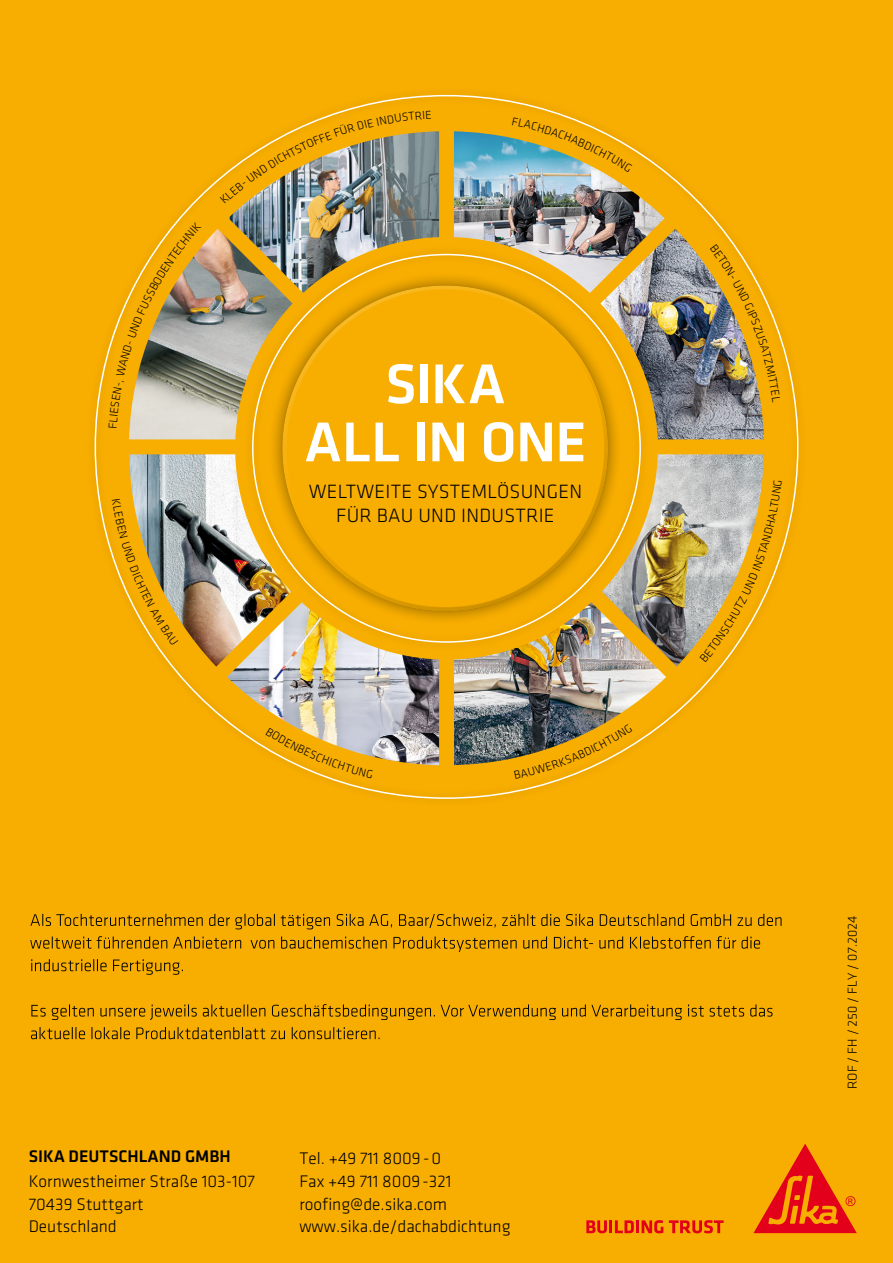
<style>
.page{position:relative;width:893px;height:1263px;background:#f8ae00}
.page>*{position:absolute;margin:0;border:0;box-sizing:border-box;transform-origin:0 0}
.t1{font:500 58.05px/58.1px "Klavika";letter-spacing:-.015em;color:#fff;text-align:center}
.t2{font:300 19.95px/24px "Klavika";letter-spacing:.015em;color:#000;text-align:center}
.t3{font:300 17.4px/22.6px "Klavika";color:#000}
.t4{font:500 17.4px "Klavika";color:#000}
.t5{font:300 13.5px "Klavika";letter-spacing:-.005em;color:#000}
</style>
<div class="page">
<svg style="left:31px;top:1027px;width:349px;height:12px"></svg>
<svg style="left:31px;top:1004px;width:741px;height:16px"></svg>
<svg style="left:31px;top:959px;width:152px;height:16px"></svg>
<svg style="left:30px;top:936px;width:730px;height:16px"></svg>
<svg style="left:30px;top:914px;width:751px;height:15px"></svg>
<svg style="left:586px;top:1220px;width:77px;height:13px"></svg>
<svg style="left:669px;top:1220px;width:55px;height:13px"></svg>
<svg style="left:753px;top:1143px;width:104px;height:90px"></svg>
<div style="left:86px;top:86px;width:722px;height:722px;background:#000;opacity:.25"></div>
<div style="left:243px;top:245px;width:407px;height:407px;background:#000;opacity:.25"></div>
<div style="left:268px;top:272px;width:354px;height:353px;background:#000;opacity:.43"></div>
<div style="left:277px;top:280px;width:337px;height:247px;background:#fff;opacity:.25"></div>
<div style="left:277px;top:343px;width:337px;height:271px;background:#000;opacity:.25"></div>
<svg style="left:109px;top:222px;width:92px;height:206px"></svg>
<img style="left:710px;top:244px;width:70px;height:158px">
<svg style="left:512px;top:117px;width:120px;height:56px"></svg>
<svg style="left:266px;top:727px;width:107px;height:51px"></svg>
<svg style="left:514px;top:724px;width:118px;height:55px"></svg>
<svg style="left:112px;top:499px;width:66px;height:147px"></svg>
<svg style="left:700px;top:480px;width:82px;height:182px"></svg>
<img style="left:220px;top:111px;width:211px;height:92px">
<h1 class="t1" style="left:304px;top:353px;width:284px">SIKA<br>ALL IN ONE</h1>
<p class="t2" style="left:309px;top:479px;width:275px">WELTWEITE SYSTEMLÖSUNGEN<br>FÜR BAU UND INDUSTRIE</p>
<p class="t4" style="left:29px;top:1145px;width:204px">SIKA DEUTSCHLAND GMBH</p>
<p class="t3" style="left:29px;top:1170px;width:228px">Kornwestheimer Straße 103-107<br>70439 Stuttgart<br>Deutschland</p>
<p class="t3" style="left:299px;top:1147px;width:213px">Tel. +49 711 8009-0<br>Fax +49 711 8009-321 roofing@de.sika.com www.sika.de/dachabdichtung</p>
<p class="t5" style="left:844px;top:1089px;width:175px;rotate:-90deg">ROF / FH / 250 / FLY / 07.2024</p>
</div>
